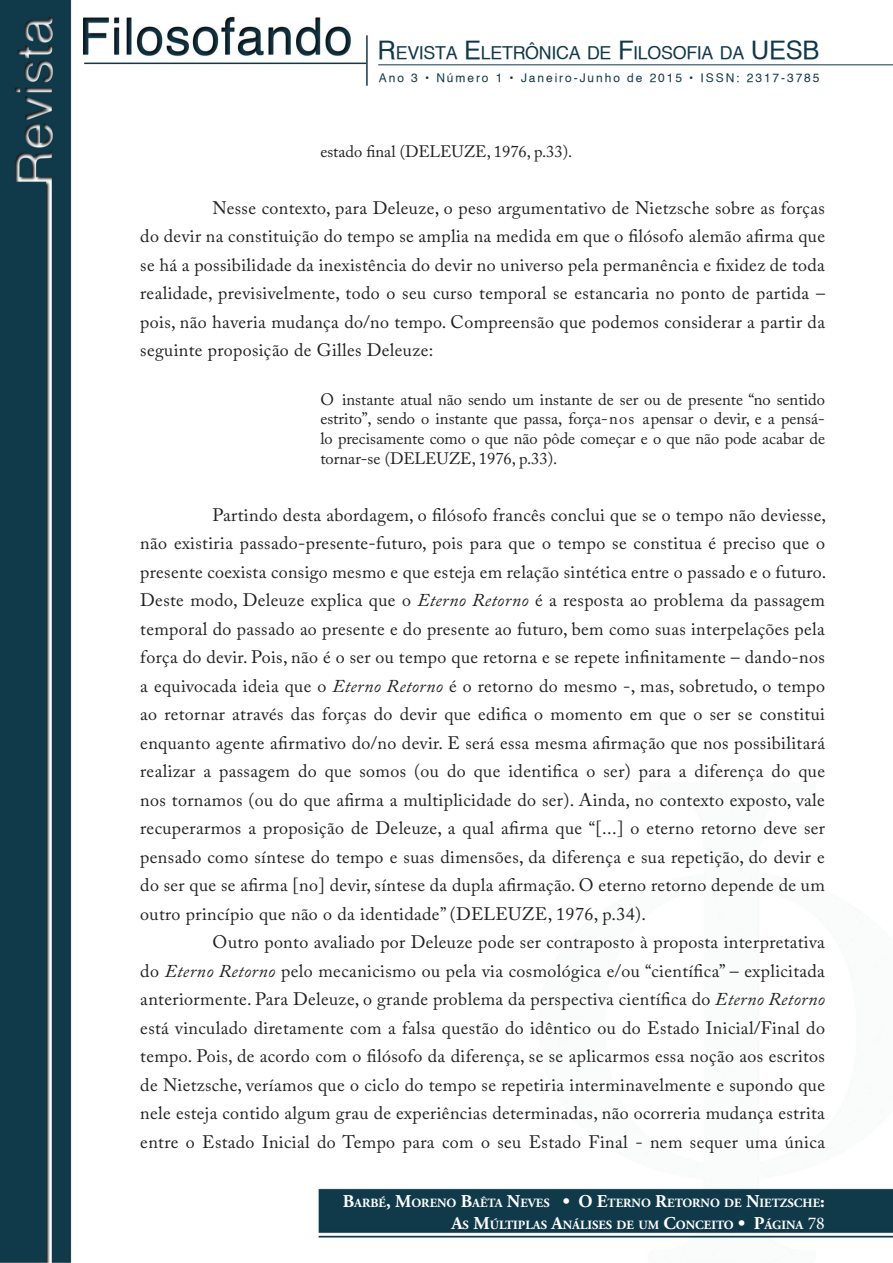
<style>
.page{position:relative;width:893px;height:1263px;background:#fff}
.page>*{position:absolute;margin:0;border:0;box-sizing:border-box;transform-origin:0 0}
.t1{font:18px/28.5px "Adobe Caslon Pro";letter-spacing:.02em;color:#231f20;text-align:justify}
.t2{font:17.85px "Helvetica";letter-spacing:-.015em;color:#113849}
.t3{font:16.5px/19.8px "Adobe Caslon Pro";color:#231f20;text-align:justify}
.t4{font:700 12.6px/21.6px "Adobe Garamond Pro";color:#fff;text-align:right}
.t5{font:12px "Helvetica";letter-spacing:.16em;color:#113849}
.s1{font-size:25.5px}
.s2{font-style:italic}
.s3{font-size:18px}
.s4{font-family:"Minion Pro";font-weight:400;font-size:18px}
</style>
<div class="page">
<img style="left:0;top:0;width:893px;height:1263px">
<hr style="left:84px;top:63px;width:282px;height:1px;background:#113849">
<hr style="left:366px;top:35px;width:2px;height:51px;background:#113849">
<hr style="left:378px;top:65px;width:515px;height:1px;background:#113849">
<p class="t2" style="left:378px;top:42px;width:443px"><span class="s1">R</span>EVISTA <span class="s1">E</span>LETRÔNICA DE <span class="s1">F</span>ILOSOFIA DA <span class="s1">UESB</span></p>
<p class="t5" style="left:379px;top:70px;width:442px">Ano 3 • Número 1 • Janeiro-Junho de 2015 • ISSN: 2317-3785</p>
<p class="t3" style="left:320px;top:141px;width:254px">estado final (DELEUZE, 1976, p.33).</p>
<p class="t1" style="left:140px;top:193px;width:686px;text-indent:72px">Nesse contexto, para Deleuze, o peso argumentativo de Nietzsche sobre as forças do devir na constituição do tempo se amplia na medida em que o filósofo alemão afirma que se há a possibilidade da inexistência do devir no universo pela permanência e fixidez de toda realidade, previsivelmente, todo o seu curso temporal se estancaria no ponto de partida – pois, não haveria mudança do/no tempo. Compreensão que podemos considerar a partir da seguinte proposição de Gilles Deleuze:</p>
<p class="t3" style="left:320px;top:389px;width:506px">O instante atual não sendo um instante de ser ou de presente “no sentido estrito”, sendo o instante que passa, força-nos apensar o devir, e a pensá&shy;lo precisamente como o que não pôde começar e o que não pode acabar de tornar-se (DELEUZE, 1976, p.33).</p>
<p class="t1" style="left:212px;top:500px;width:615px">Partindo desta abordagem, o filósofo francês conclui que se o tempo não deviesse,</p>
<p class="t1" style="left:140px;top:529px;width:686px">não existiria passado-presente-futuro, pois para que o tempo se constitua é preciso que o</p>
<p class="t1" style="left:140px;top:557px;width:687px">presente coexista consigo mesmo e que esteja em relação sintética entre o passado e o futuro.</p>
<p class="t1" style="left:140px;top:586px;width:686px">Deste modo, Deleuze explica que o <span class="s2">Eterno Retorno</span> é a resposta ao problema da passagem</p>
<p class="t1" style="left:140px;top:614px;width:686px">temporal do passado ao presente e do presente ao futuro, bem como suas interpelações pela</p>
<p class="t1" style="left:140px;top:643px;width:686px">força do devir. Pois, não é o ser ou tempo que retorna e se repete infinitamente – dando-nos</p>
<p class="t1" style="left:140px;top:671px;width:686px">a equivocada ideia que o <span class="s2">Eterno Retorno</span> é o retorno do mesmo -, mas, sobretudo, o tempo</p>
<p class="t1" style="left:140px;top:700px;width:686px">ao retornar através das forças do devir que edifica o momento em que o ser se constitui</p>
<p class="t1" style="left:140px;top:728px;width:686px">enquanto agente afirmativo do/no devir. E será essa mesma afirmação que nos possibilitará</p>
<p class="t1" style="left:140px;top:757px;width:686px">realizar a passagem do que somos (ou do que identifica o ser) para a diferença do que</p>
<p class="t1" style="left:140px;top:785px;width:686px">nos tornamos (ou do que afirma a multiplicidade do ser). Ainda, no contexto exposto, vale</p>
<p class="t1" style="left:140px;top:814px;width:686px">recuperarmos a proposição de Deleuze, a qual afirma que “[...] o eterno retorno deve ser</p>
<p class="t1" style="left:140px;top:842px;width:686px">pensado como síntese do tempo e suas dimensões, da diferença e sua repetição, do devir e</p>
<p class="t1" style="left:140px;top:871px;width:686px">do ser que se afirma [no] devir, síntese da dupla afirmação. O eterno retorno depende de um</p>
<p class="t1" style="left:140px;top:899px;width:507px">outro princípio que não o da identidade” (DELEUZE, 1976, p.34).</p>
<p class="t1" style="left:212px;top:928px;width:614px">Outro ponto avaliado por Deleuze pode ser contraposto à proposta interpretativa</p>
<p class="t1" style="left:140px;top:956px;width:686px">do <span class="s2">Eterno Retorno</span> pelo mecanicismo ou pela via cosmológica e/ou “científica” – explicitada</p>
<p class="t1" style="left:140px;top:985px;width:686px">anteriormente. Para Deleuze, o grande problema da perspectiva científica do <span class="s2">Eterno Retorno</span></p>
<p class="t1" style="left:140px;top:1013px;width:686px">está vinculado diretamente com a falsa questão do idêntico ou do Estado Inicial/Final do</p>
<p class="t1" style="left:140px;top:1042px;width:686px">tempo. Pois, de acordo com o filósofo da diferença, se se aplicarmos essa noção aos escritos</p>
<p class="t1" style="left:140px;top:1070px;width:686px">de Nietzsche, veríamos que o ciclo do tempo se repetiria interminavelmente e supondo que</p>
<p class="t1" style="left:140px;top:1099px;width:686px">nele esteja contido algum grau de experiências determinadas, não ocorreria mudança estrita</p>
<p class="t1" style="left:140px;top:1127px;width:686px">entre o Estado Inicial do Tempo para com o seu Estado Final - nem sequer uma única</p>
<p class="t4" style="left:343px;top:1192px;width:484px"><span class="s3">B</span>ARBÉ<span class="s3">, M</span>ORENO <span class="s3">B</span>AÊTA <span class="s3">N</span>EVES <span class="s3">• O E</span>TERNO <span class="s3">R</span>ETORNO DE <span class="s3">N</span>IETZSCHE<span class="s3">:<br>A</span>S <span class="s3">M</span>ÚLTIPLAS <span class="s3">A</span>NÁLISES DE UM <span class="s3">C</span>ONCEITO <span class="s3">• P</span>ÁGINA <span class="s4">78</span></p>
</div>
